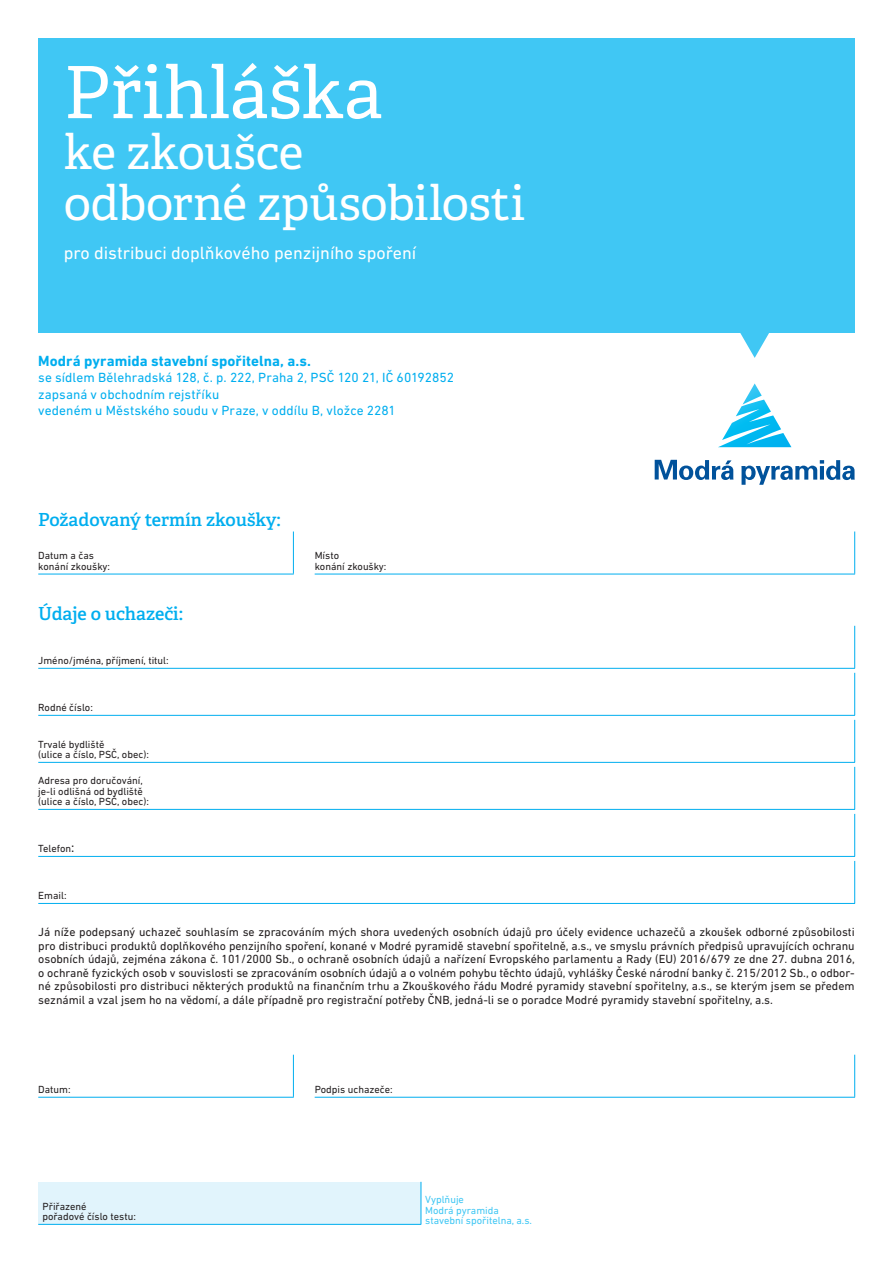
<style>
.page{position:relative;width:893px;height:1263px;background:#fff}
.page>*{position:absolute;margin:0;border:0;box-sizing:border-box;transform-origin:0 0}
.t1{font:72px "Adelle";color:#fff}
.t2{font:48px/51px "Adelle";letter-spacing:-.01em;color:#fff}
.t3{font:18px "DIN Next LT Pro";color:#fff}
.t4{font:600 18px "Adelle";color:#00aeef}
.t5{font:700 15px "DIN Next LT Pro";letter-spacing:.005em;color:#00aeef}
.t6{font:13.5px/16.2px "DIN Next LT Pro";letter-spacing:.005em;color:#00aeef}
.t7{font:12px/13.5px "DIN Next LT Pro";color:#231f20;text-align:justify}
.t8{font:10.5px/10.5px "DIN Next LT Pro";color:#231f20}
.t9{font:10.5px/10.5px "DIN Next LT Pro";color:#40c7f4}
.s1{font-size:13.5px}
</style>
<div class="page">
<div style="left:38px;top:38px;width:817px;height:294px;background:#40c7f4"></div>
<hr style="left:293px;top:531px;width:1px;height:43px;background:#00aeef">
<hr style="left:854px;top:531px;width:1px;height:43px;background:#00aeef">
<hr style="left:38px;top:574px;width:256px;height:1px;background:#00aeef">
<hr style="left:315px;top:574px;width:540px;height:1px;background:#00aeef">
<hr style="left:38px;top:668px;width:817px;height:1px;background:#00aeef">
<hr style="left:38px;top:715px;width:817px;height:1px;background:#00aeef">
<hr style="left:38px;top:762px;width:817px;height:1px;background:#00aeef">
<hr style="left:38px;top:809px;width:817px;height:1px;background:#00aeef">
<hr style="left:38px;top:856px;width:817px;height:1px;background:#00aeef">
<hr style="left:38px;top:903px;width:817px;height:1px;background:#00aeef">
<hr style="left:854px;top:626px;width:1px;height:42px;background:#00aeef">
<hr style="left:854px;top:673px;width:1px;height:42px;background:#00aeef">
<hr style="left:854px;top:720px;width:1px;height:42px;background:#00aeef">
<hr style="left:854px;top:767px;width:1px;height:42px;background:#00aeef">
<hr style="left:854px;top:814px;width:1px;height:42px;background:#00aeef">
<hr style="left:854px;top:861px;width:1px;height:42px;background:#00aeef">
<hr style="left:38px;top:1097px;width:256px;height:1px;background:#00aeef">
<hr style="left:293px;top:1055px;width:1px;height:42px;background:#00aeef">
<hr style="left:854px;top:1055px;width:1px;height:42px;background:#00aeef">
<hr style="left:315px;top:1097px;width:540px;height:1px;background:#00aeef">
<div style="left:38px;top:1182px;width:383px;height:42px;background:#e1f4fc"></div>
<hr style="left:38px;top:1224px;width:383px;height:1px;background:#00aeef">
<hr style="left:421px;top:1182px;width:1px;height:42px;background:#00aeef">
<svg style="left:718px;top:383px;width:73px;height:64px"></svg>
<svg style="left:655px;top:460px;width:200px;height:25px"></svg>
<svg style="left:721px;top:332px;width:68px;height:26px"></svg>
<h1 class="t1" style="left:64px;top:48px;width:320px">Přihláška</h1>
<h2 class="t2" style="left:64px;top:127px;width:463px">ke zkoušce<br>odborné způsobilosti</h2>
<h3 class="t3" style="left:64px;top:243px;width:354px">pro distribuci doplňkového penzijního spoření</h3>
<p class="t5" style="left:38px;top:352px;width:274px">Modrá pyramida stavební spořitelna, a.s.</p>
<p class="t6" style="left:38px;top:369px;width:417px">se sídlem Bělehradská 128, č. p. 222, Praha 2, PSČ 120 21, IČ 60192852 zapsaná v obchodním rejstříku<br>vedeném u Městského soudu v Praze, v oddílu B, vložce 2281</p>
<h3 class="t4" style="left:38px;top:508px;width:244px">Požadovaný termín zkoušky:</h3>
<p class="t8" style="left:38px;top:550px;width:73px">Datum a čas konání zkoušky:</p>
<p class="t8" style="left:315px;top:550px;width:73px">Místo<br>konání zkoušky:</p>
<h3 class="t4" style="left:38px;top:602px;width:146px">Údaje o uchazeči:</h3>
<p class="t8" style="left:38px;top:655px;width:132px">Jméno/jména, příjmení, titul:</p>
<p class="t8" style="left:38px;top:702px;width:56px">Rodné číslo:</p>
<p class="t8" style="left:38px;top:739px;width:112px">Trvalé bydliště<br>(ulice a číslo, PSČ, obec):</p>
<p class="t8" style="left:38px;top:775px;width:112px">Adresa pro doručování, je-li odlišná od bydliště (ulice a číslo, PSČ, obec):</p>
<p class="t8" style="left:38px;top:843px;width:38px">Telefon<span class="s1">:</span></p>
<p class="t8" style="left:38px;top:890px;width:30px">Email:</p>
<p class="t7" style="left:38px;top:925px;width:818px">Já níže podepsaný uchazeč souhlasím se zpracováním mých shora uvedených osobních údajů pro účely evidence uchazečů a zkoušek odborné způsobilosti pro distribuci produktů doplňkového penzijního spoření, konané v Modré pyramidě stavební spořitelně, a.s., ve smyslu právních předpisů upravujících ochranu osobních údajů, zejména zákona č. 101/2000 Sb., o ochraně osobních údajů a nařízení Evropského parlamentu a Rady (EU) 2016/679 ze dne 27. dubna 2016, o ochraně fyzických osob v souvislosti se zpracováním osobních údajů a o volném pohybu těchto údajů, vyhlášky České národní banky č. 215/2012 Sb., o odbor&shy;né způsobilosti pro distribuci některých produktů na finančním trhu a Zkouškového řádu Modré pyramidy stavební spořitelny, a.s., se kterým jsem se předem seznámil a vzal jsem ho na vědomí, a dále případně pro registrační potřeby ČNB, jedná-li se o poradce Modré pyramidy stavební spořitelny, a.s.</p>
<p class="t8" style="left:38px;top:1084px;width:34px">Datum:</p>
<p class="t8" style="left:315px;top:1084px;width:80px">Podpis uchazeče:</p>
<p class="t8" style="left:43px;top:1200px;width:95px">Přiřazené<br>pořadové číslo testu:</p>
<p class="t9" style="left:425px;top:1194px;width:108px">Vyplňuje<br>Modrá pyramida stavební spořitelna, a.s.</p>
</div>
